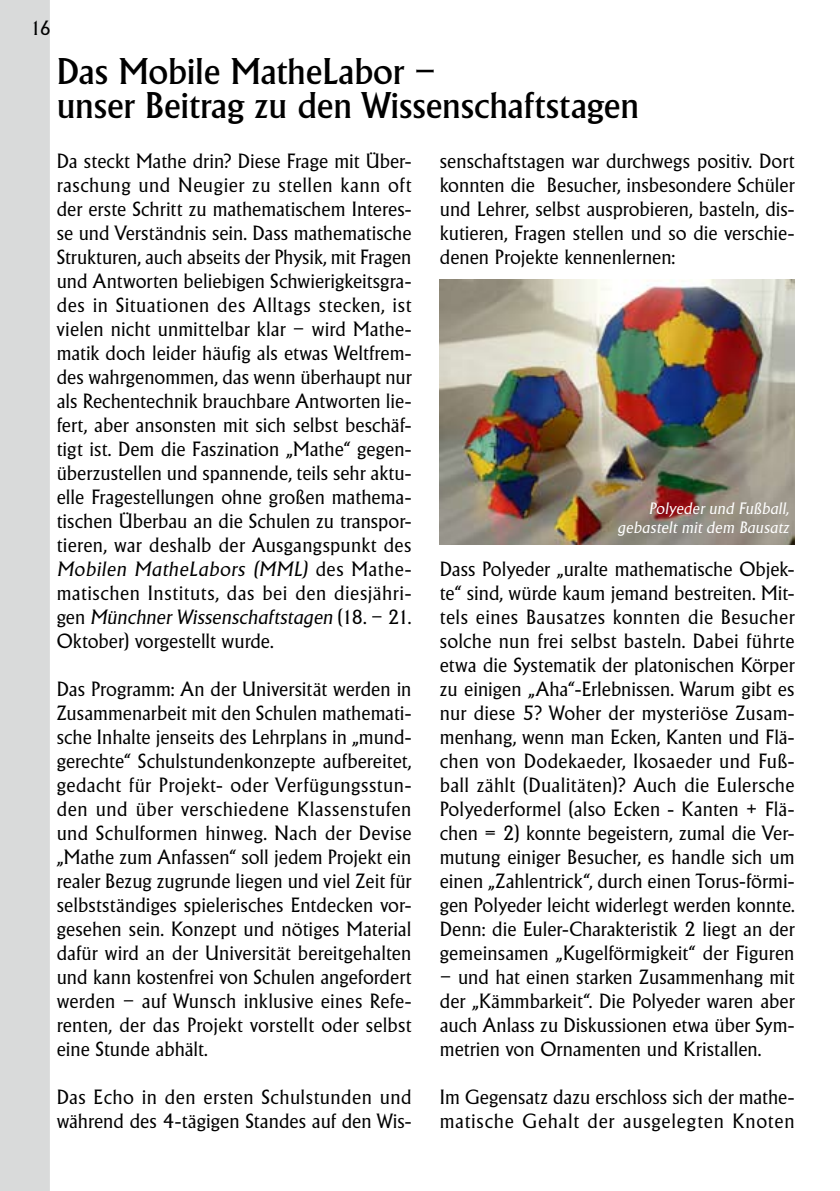
<style>
.page{position:relative;width:840px;height:1191px;background:#fff}
.page>*{position:absolute;margin:0;border:0;box-sizing:border-box;transform-origin:0 0}
.t1{font:500 36px/34px "Adelon";letter-spacing:-.005em;color:#000}
.t2{font:20px/24px "Adelon";letter-spacing:.005em;color:#000;text-align:justify}
.t3{font:20px/24px "Adelon";letter-spacing:.025em;color:#000}
.t4{font:italic 16px/19.2px "Adelon";letter-spacing:.015em;color:#fff;text-align:right}
.s1{font-style:italic}
</style>
<div class="page">
<div style="left:0;top:0;width:50px;height:1191px;background:#d9dada"></div>
<img style="left:439px;top:279px;width:355px;height:266px">
<p class="t2" style="left:30px;top:16px;width:23px">16</p>
<h1 class="t1" style="left:57px;top:55px;width:583px">Das Mobile MatheLabor –<br>unser Beitrag zu den Wissenschaftstagen</h1>
<p class="t2" style="left:57px;top:149px;width:356px">Da steckt Mathe drin? Diese Frage mit Über&shy;raschung und Neugier zu stellen kann oft der erste Schritt zu mathematischem Interes&shy;se und Verständnis sein. Dass mathematische Strukturen, auch abseits der Physik, mit Fragen und Antworten beliebigen Schwierigkeitsgra&shy;des in Situationen des Alltags stecken, ist vielen nicht unmittelbar klar – wird Mathe&shy;matik doch leider häufig als etwas Weltfrem&shy;des wahrgenommen, das wenn überhaupt nur als Rechentechnik brauchbare Antworten lie&shy;fert, aber ansonsten mit sich selbst beschäf&shy;tigt ist. Dem die Faszination „Mathe“ gegen&shy;überzustellen und spannende, teils sehr aktu&shy;elle Fragestellungen ohne großen mathema&shy;tischen Überbau an die Schulen zu transpor&shy;tieren, war deshalb der Ausgangspunkt des <span class="s1">Mobilen MatheLabors (MML)</span> des Mathe&shy;matischen Instituts, das bei den diesjähri&shy;gen <span class="s1">Münchner Wissenschaftstagen</span> (18. – 21.<br>Oktober) vorgestellt wurde.</p>
<p class="t2" style="left:57px;top:677px;width:356px">Das Programm: An der Universität werden in Zusammenarbeit mit den Schulen mathemati&shy;sche Inhalte jenseits des Lehrplans in „mund&shy;gerechte“ Schulstundenkonzepte aufbereitet, gedacht für Projekt- oder Verfügungsstun&shy;den und über verschiedene Klassenstufen und Schulformen hinweg. Nach der Devise „Mathe zum Anfassen“ soll jedem Projekt ein realer Bezug zugrunde liegen und viel Zeit für selbstständiges spielerisches Entdecken vor&shy;gesehen sein. Konzept und nötiges Material dafür wird an der Universität bereitgehalten und kann kostenfrei von Schulen angefordert werden – auf Wunsch inklusive eines Refe&shy;renten, der das Projekt vorstellt oder selbst eine Stunde abhält.</p>
<p class="t2" style="left:57px;top:1085px;width:356px">Das Echo in den ersten Schulstunden und während des 4-tägigen Standes auf den Wis-</p>
<p class="t2" style="left:439px;top:149px;width:356px">senschaftstagen war durchwegs positiv. Dort konnten die Besucher, insbesondere Schüler und Lehrer, selbst ausprobieren, basteln, dis&shy;kutieren, Fragen stellen und so die verschie&shy;denen Projekte kennenlernen:</p>
<p class="t4" style="left:617px;top:498px;width:173px">Polyeder und Fußball, gebastelt mit dem Bausatz</p>
<p class="t2" style="left:439px;top:557px;width:356px">Dass Polyeder „uralte mathematische Objek&shy;te“ sind, würde kaum jemand bestreiten. Mit&shy;tels eines Bausatzes konnten die Besucher solche nun frei selbst basteln. Dabei führte etwa die Systematik der platonischen Körper zu einigen „Aha“-Erlebnissen. Warum gibt es nur diese 5? Woher der mysteriöse Zusam&shy;menhang, wenn man Ecken, Kanten und Flä&shy;chen von Dodekaeder, Ikosaeder und Fuß&shy;ball zählt (Dualitäten)? Auch die Eulersche Polyederformel (also Ecken - Kanten + Flä&shy;chen = 2) konnte begeistern, zumal die Ver&shy;mutung einiger Besucher, es handle sich um einen „Zahlentrick“, durch einen Torus-förmi&shy;gen Polyeder leicht widerlegt werden konnte.<br>Denn: die Euler-Charakteristik 2 liegt an der gemeinsamen „Kugelförmigkeit“ der Figuren</p>
<p class="t2" style="left:439px;top:965px;width:356px">– und hat einen starken Zusammenhang mit der „Kämmbarkeit“. Die Polyeder waren aber auch Anlass zu Diskussionen etwa über Sym&shy;metrien von Ornamenten und Kristallen.</p>
<p class="t3" style="left:439px;top:1085px;width:356px">Im Gegensatz dazu erschloss sich der mathe&shy;matische Gehalt der ausgelegten Knoten</p>
</div>
